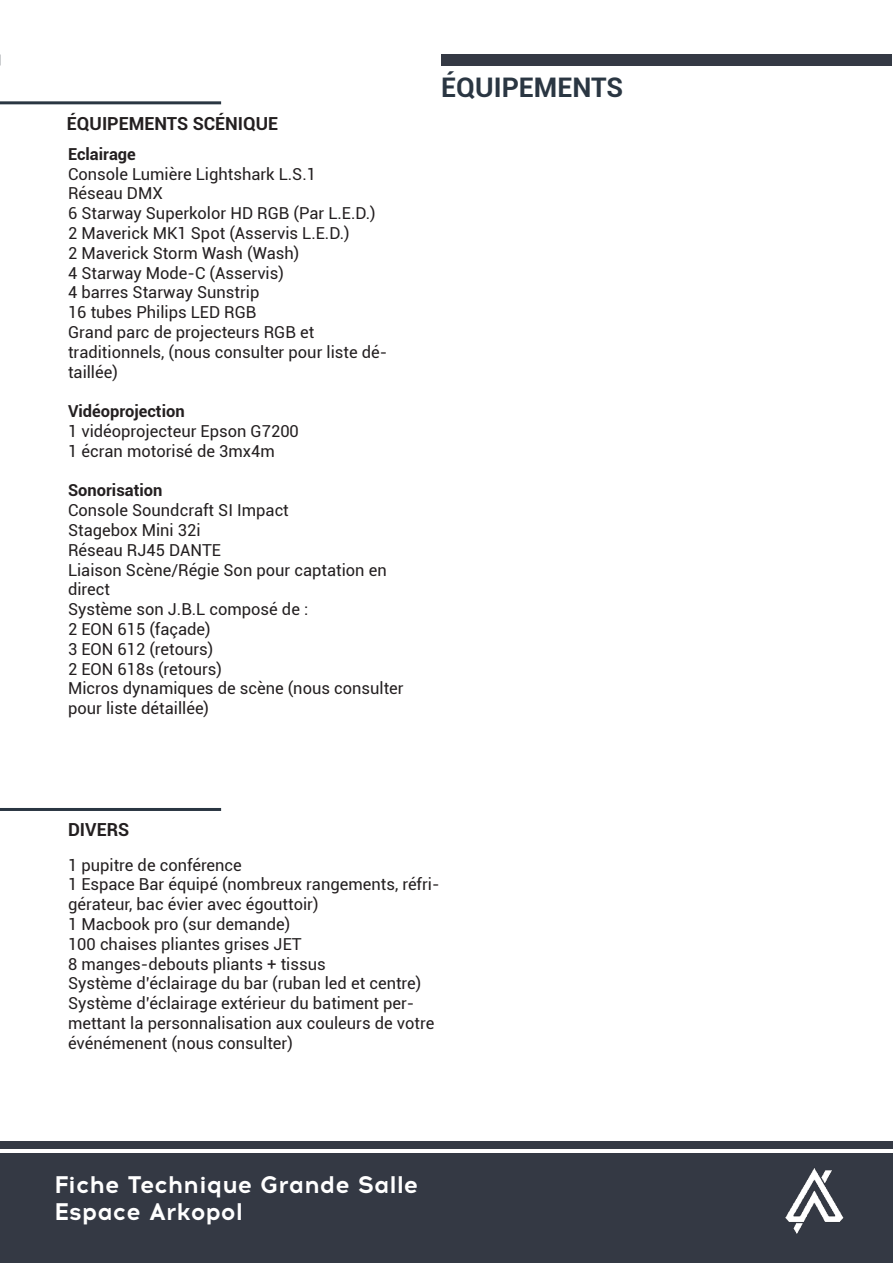
<style>
.page{position:relative;width:893px;height:1263px;background:#fff}
.page>*{position:absolute;margin:0;border:0;box-sizing:border-box;transform-origin:0 0}
.t1{font:700 27px "Roboto";color:#2a3642}
.t2{font:700 24px/27px "Acrom";color:#fff}
.t3{font:700 18px "Roboto";color:#231f20}
.t4{font:16.5px/19.8px "Roboto";color:#231f20}
.t5{font:700 16.5px "Roboto";color:#231f20}
</style>
<div class="page">
<div style="left:0;top:1153px;width:893px;height:110px;background:#343944"></div>
<div style="left:0;top:1141px;width:893px;height:7px;background:#343944"></div>
<img style="left:785px;top:1168px;width:59px;height:66px">
<div style="left:441px;top:54px;width:451px;height:12px;background:#343944"></div>
<hr style="left:0;top:101px;width:221px;height:3px;background:#2a3642">
<hr style="left:0;top:808px;width:221px;height:3px;background:#2a3642">
<p class="t3" style="left:67px;top:111px;width:213px">ÉQUIPEMENTS SCÉNIQUE</p>
<p class="t5" style="left:68px;top:142px;width:69px">Eclairage</p>
<p class="t4" style="left:68px;top:163px;width:321px">Console Lumière Lightshark L.S.1<br>Réseau DMX<br>6 Starway Superkolor HD RGB (Par L.E.D.)<br>2 Maverick MK1 Spot (Asservis L.E.D.)<br>2 Maverick Storm Wash (Wash)<br>4 Starway Mode-C (Asservis)<br>4 barres Starway Sunstrip<br>16 tubes Philips LED RGB<br>Grand parc de projecteurs RGB et traditionnels, (nous consulter pour liste dé&shy;taillée)</p>
<p class="t5" style="left:68px;top:400px;width:118px">Vidéoprojection</p>
<p class="t4" style="left:68px;top:421px;width:232px">1 vidéoprojecteur Epson G7200<br>1 écran motorisé de 3mx4m</p>
<p class="t5" style="left:68px;top:479px;width:96px">Sonorisation</p>
<p class="t4" style="left:68px;top:500px;width:337px">Console Soundcraft SI Impact<br>Stagebox Mini 32i<br>Réseau RJ45 DANTE<br>Liaison Scène/Régie Son pour captation en direct<br>Système son J.B.L composé de :<br>2 EON 615 (façade)<br>3 EON 612 (retours)<br>2 EON 618s (retours)<br>Micros dynamiques de scène (nous consulter pour liste détaillée)</p>
<h1 class="t1" style="left:441px;top:68px;width:183px">ÉQUIPEMENTS</h1>
<p class="t3" style="left:68px;top:817px;width:63px">DIVERS</p>
<p class="t4" style="left:68px;top:854px;width:373px">1 pupitre de conférence<br>1 Espace Bar équipé (nombreux rangements, réfri&shy;gérateur, bac évier avec égouttoir)<br>1 Macbook pro (sur demande)<br>100 chaises pliantes grises JET<br>8 manges-debouts pliants + tissus<br>Système d’éclairage du bar (ruban led et centre)<br>Système d’éclairage extérieur du batiment per&shy;mettant la personnalisation aux couleurs de votre événémenent (nous consulter)</p>
<h2 class="t2" style="left:54px;top:1172px;width:366px">Fiche Technique Grande Salle<br>Espace Arkopol</h2>
</div>
